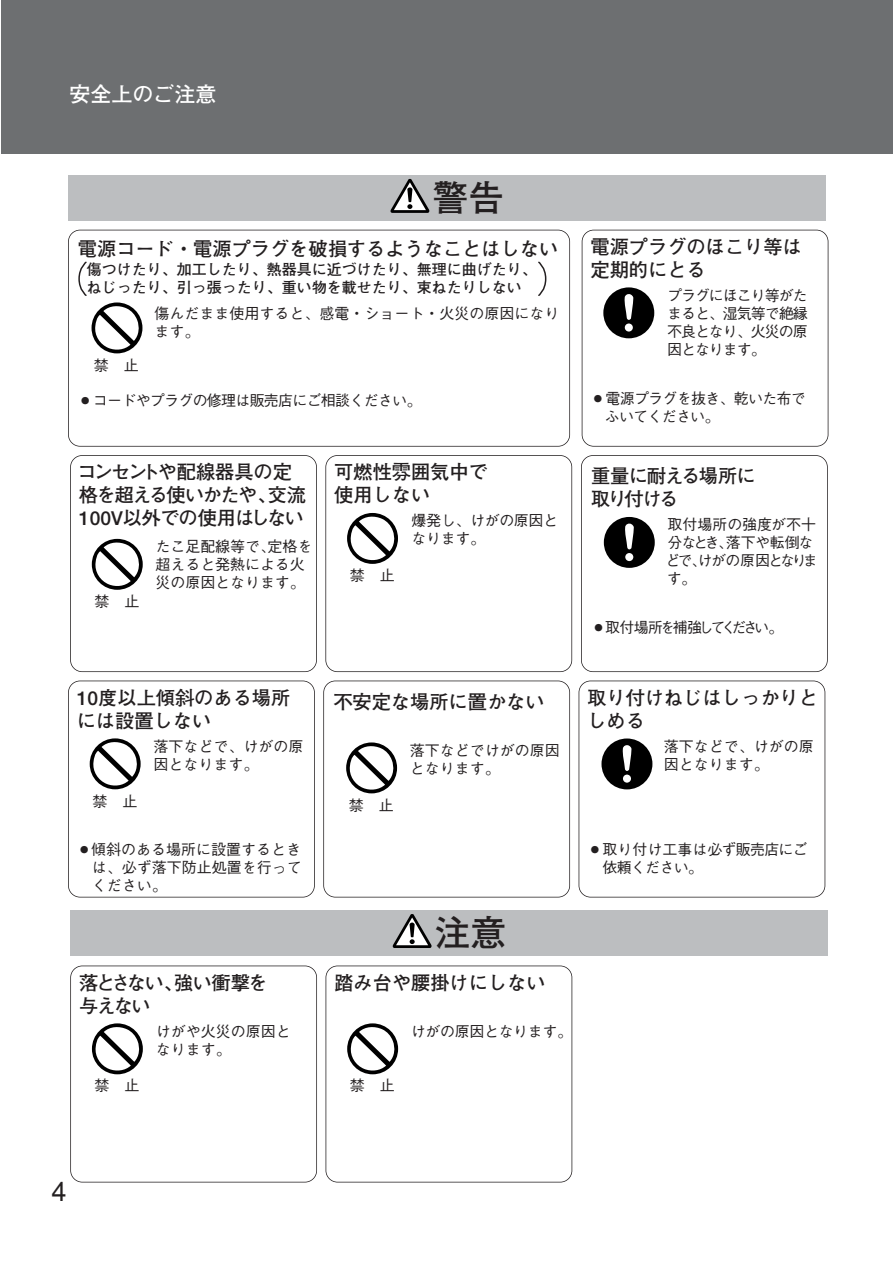
<style>
.page{position:relative;width:893px;height:1262px;background:#fff}
.page>*{position:absolute;margin:0;border:0;box-sizing:border-box;transform-origin:0 0}
.t1{font:700 36px "Futo Go B101";color:#231f20}
.t2{font:500 27px "Gothic BBB";color:#231f20}
.t3{font:700 21px "Futo Go B101";color:#fff}
.t4{font:700 19.2px/23px "Futo Go B101";color:#231f20}
.t5{font:700 19.2px/23px "Futo Go B101";letter-spacing:-.05em;color:#231f20}
.t6{font:700 19.2px/23px "Futo Go B101";letter-spacing:-.07em;color:#231f20}
.t7{font:700 19.2px/23px "Futo Go B101";letter-spacing:-.065em;color:#231f20}
.t8{font:500 15px/18px "Gothic BBB";letter-spacing:-.005em;color:#231f20}
.t9{font:500 15px/18px "Gothic BBB";letter-spacing:-.05em;color:#231f20}
.t10{font:700 15px/18px "Futo Go B101";color:#231f20}
.t11{font:500 15px/18px "Gothic BBB";letter-spacing:-.03em;color:#231f20}
.t12{font:500 15px/18px "Gothic BBB";letter-spacing:-.025em;color:#231f20}
.t13{font:500 15px "Gothic BBB";letter-spacing:-.2em;color:#231f20}
</style>
<div class="page">
<div style="left:603px;top:517px;width:51px;height:51px;background:#000;border-radius:50%"></div>
<div style="left:625px;top:553px;width:8px;height:8px;background:#fff;border-radius:50%"></div>
<svg style="left:625px;top:523px;width:9px;height:26px"></svg>
<div style="left:581px;top:455px;width:246px;height:217px;border:2px solid #231f20;border-radius:12px"></div>
<div style="left:601px;top:738px;width:51px;height:51px;background:#000;border-radius:50%"></div>
<div style="left:623px;top:774px;width:8px;height:8px;background:#fff;border-radius:50%"></div>
<svg style="left:622px;top:745px;width:9px;height:26px"></svg>
<div style="left:578px;top:680px;width:247px;height:217px;border:2px solid #231f20;border-radius:12px"></div>
<svg style="left:90px;top:738px;width:51px;height:51px"></svg>
<svg style="left:92px;top:741px;width:46px;height:46px"></svg>
<div style="left:68px;top:680px;width:247px;height:217px;border:2px solid #231f20;border-radius:12px"></div>
<svg style="left:346px;top:742px;width:51px;height:51px"></svg>
<svg style="left:349px;top:745px;width:45px;height:46px"></svg>
<div style="left:323px;top:680px;width:247px;height:217px;border:2px solid #231f20;border-radius:12px"></div>
<div style="left:70px;top:910px;width:757px;height:45px;background:#bcbec0"></div>
<svg style="left:392px;top:914px;width:40px;height:34px"></svg>
<svg style="left:92px;top:1023px;width:51px;height:51px"></svg>
<svg style="left:94px;top:1025px;width:46px;height:46px"></svg>
<div style="left:70px;top:965px;width:247px;height:217px;border:2px solid #231f20;border-radius:12px"></div>
<svg style="left:347px;top:1023px;width:51px;height:51px"></svg>
<svg style="left:350px;top:1025px;width:45px;height:46px"></svg>
<div style="left:325px;top:965px;width:247px;height:217px;border:2px solid #231f20;border-radius:12px"></div>
<div style="left:1px;top:0;width:891px;height:153px;background:#6d6f71"></div>
<div style="left:68px;top:175px;width:757px;height:45px;background:#bcbec0"></div>
<svg style="left:390px;top:179px;width:40px;height:34px"></svg>
<svg style="left:91px;top:302px;width:51px;height:51px"></svg>
<svg style="left:94px;top:305px;width:46px;height:46px"></svg>
<svg style="left:78px;top:261px;width:469px;height:35px"></svg>
<div style="left:68px;top:230px;width:502px;height:216px;border:2px solid #231f20;border-radius:12px"></div>
<div style="left:603px;top:287px;width:51px;height:51px;background:#000;border-radius:50%"></div>
<div style="left:624px;top:323px;width:8px;height:8px;background:#fff;border-radius:50%"></div>
<svg style="left:624px;top:294px;width:9px;height:26px"></svg>
<div style="left:581px;top:230px;width:247px;height:216px;border:2px solid #231f20;border-radius:12px"></div>
<svg style="left:347px;top:513px;width:51px;height:51px"></svg>
<svg style="left:349px;top:515px;width:46px;height:46px"></svg>
<div style="left:325px;top:455px;width:247px;height:217px;border:2px solid #231f20;border-radius:12px"></div>
<svg style="left:92px;top:539px;width:51px;height:51px"></svg>
<svg style="left:94px;top:541px;width:46px;height:46px"></svg>
<div style="left:70px;top:455px;width:247px;height:217px;border:2px solid #231f20;border-radius:12px"></div>
<h3 class="t3" style="left:70px;top:86px;width:148px">安全上のご注意</h3>
<h1 class="t1" style="left:432px;top:184px;width:73px">警告</h1>
<p class="t4" style="left:78px;top:240px;width:482px">電源コード・電源プラグを破損するようなことはしない</p>
<p class="t10" style="left:87px;top:262px;width:451px">傷つけたり、加工したり、熱器具に近づけたり、無理に曲げたり、ねじったり、引っ張ったり、重い物を載せたり、束ねたりしない</p>
<p class="t8" style="left:94px;top:358px;width:46px">禁　止</p>
<p class="t8" style="left:154px;top:306px;width:406px">傷んだまま使用すると、感電・ショート・火災の原因になります。</p>
<p class="t9" style="left:78px;top:393px;width:345px">○コードやプラグの修理は販売店にご相談ください。</p>
<p class="t5" style="left:77px;top:462px;width:230px">コンセントや配線器具の定格を超える使いかたや、交流<br>100V以外での使用はしない</p>
<p class="t8" style="left:155px;top:540px;width:158px">たこ足配線等で、定格を超えると発熱による火災の原因となります。</p>
<p class="t8" style="left:94px;top:594px;width:46px">禁　止</p>
<p class="t4" style="left:334px;top:462px;width:155px">可燃性雰囲気中で使用しない</p>
<p class="t12" style="left:411px;top:514px;width:148px">爆発し、けがの原因となります。</p>
<p class="t8" style="left:350px;top:568px;width:46px">禁　止</p>
<p class="t4" style="left:77px;top:688px;width:215px">10度以上傾斜のある場所には設置しない</p>
<p class="t8" style="left:153px;top:739px;width:151px">落下などで、けがの原因となります。</p>
<p class="t8" style="left:92px;top:794px;width:46px">禁　止</p>
<p class="t8" style="left:92px;top:842px;width:211px;text-align:justify;text-indent:-15px">○傾斜のある場所に設置するときは、必ず落下防止処置を行ってください。</p>
<p class="t6" style="left:79px;top:973px;width:190px">落とさない、強い衝撃を与えない</p>
<p class="t8" style="left:156px;top:1024px;width:136px">けがや火災の原因となります。</p>
<p class="t8" style="left:95px;top:1078px;width:46px">禁　止</p>
<p class="t4" style="left:333px;top:692px;width:213px">不安定な場所に置かない</p>
<p class="t8" style="left:410px;top:743px;width:151px">落下などでけがの原因となります。</p>
<p class="t8" style="left:349px;top:798px;width:46px">禁　止</p>
<h1 class="t1" style="left:434px;top:918px;width:73px">注意</h1>
<p class="t4" style="left:334px;top:973px;width:213px">踏み台や腰掛けにしない</p>
<p class="t12" style="left:411px;top:1024px;width:163px">けがの原因となります。</p>
<p class="t8" style="left:350px;top:1078px;width:46px">禁　止</p>
<p class="t4" style="left:590px;top:237px;width:213px">電源プラグのほこり等は定期的にとる</p>
<p class="t8" style="left:667px;top:288px;width:142px;text-align:justify">プラグにほこり等がたまると、湿気等で絶縁不良となり、火災の原因となります。</p>
<p class="t9" style="left:590px;top:391px;width:217px">○電源プラグを抜き、乾いた布で　ふいてください。</p>
<p class="t7" style="left:591px;top:466px;width:166px">重量に耐える場所に取り付ける</p>
<p class="t11" style="left:665px;top:518px;width:154px">取付場所の強度が不十分なとき、落下や転倒などで、けがの原因となります。</p>
<p class="t13" style="left:591px;top:622px;width:194px">○取付場所を補強してください。</p>
<p class="t4" style="left:587px;top:688px;width:232px">取り付けねじはしっかりとしめる</p>
<p class="t8" style="left:664px;top:739px;width:151px">落下などで、けがの原因となります。</p>
<p class="t9" style="left:602px;top:842px;width:207px;text-indent:-15px">○取り付け工事は必ず販売店にご依頼ください。</p>
<h2 class="t2" style="left:52px;top:1180px;width:17px">4</h2>
</div>
